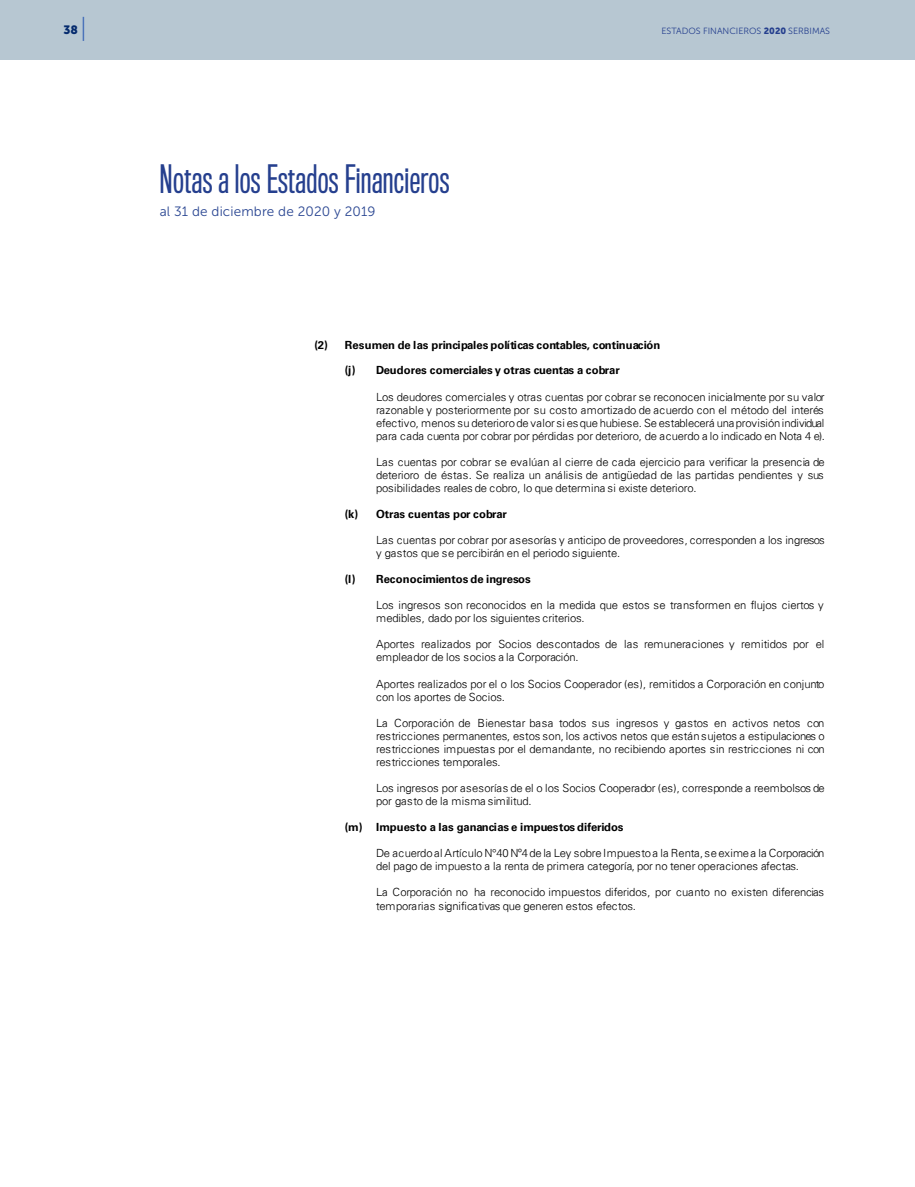
<style>
.page{position:relative;width:915px;height:1187px;background:#fff}
.page>*{position:absolute;margin:0;border:0;box-sizing:border-box;transform-origin:0 0}
.t1{font:36px "Titling Gothic FB Comp";letter-spacing:.01em;color:#253f8e}
.t2{font:13.5px "Museo Sans 300";letter-spacing:.01em;color:#2a4692}
.t3{font:12px "Museo Sans 900";color:#052b6e}
.t4{font:300 11.25px/13px "Univers 45";letter-spacing:-.02em;color:#000}
.t5{font:700 11.25px "Univers 65";letter-spacing:-.005em;color:#000}
.t6{font:9px "Museo Sans 300";color:#253f8e}
.s1{font-family:"Museo Sans 900"}
</style>
<div class="page">
<div style="left:0;top:0;width:914px;height:60px;background:#b7c7d2"></div>
<svg style="left:83px;top:17px;width:2px;height:24px"></svg>
<p class="t3" style="left:64px;top:24px;width:18px">3838</p>
<p class="t6" style="left:661px;top:26px;width:170px">ESTADOS FINANCIEROS <span class="s1">2020</span> SERBIMAS</p>
<p class="t1" style="left:159px;top:158px;width:291px">Notas a los Estados Financieros</p>
<p class="t2" style="left:160px;top:204px;width:217px">al 31 de diciembre de 2020 y 2019</p>
<p class="t5" style="left:314px;top:338px;width:347px">(2) Resumen de las principales políticas contables, continuación</p>
<p class="t5" style="left:345px;top:363px;width:276px">(j) Deudores comerciales y otras cuentas a cobrar</p>
<p class="t4" style="left:376px;top:390px;width:450px;text-align:justify">Los deudores comerciales y otras cuentas por cobrar se reconocen inicialmente por su valor razonable y posteriormente por su costo amortizado de acuerdo con el método del interés efectivo, menos su deterioro de valor si es que hubiese. Se establecerá una provisión individual para cada cuenta por cobrar por pérdidas por deterioro, de acuerdo a lo indicado en Nota 4 e).</p>
<p class="t4" style="left:376px;top:455px;width:450px;text-align:justify">Las cuentas por cobrar se evalúan al cierre de cada ejercicio para verificar la presencia de deterioro de éstas. Se realiza un análisis de antigüedad de las partidas pendientes y sus posibilidades reales de cobro, lo que determina si existe deterioro.</p>
<p class="t5" style="left:345px;top:507px;width:164px">(k) Otras cuentas por cobrar</p>
<p class="t4" style="left:376px;top:533px;width:450px">Las cuentas por cobrar por asesorías y anticipo de proveedores, corresponden a los ingresos y gastos que se percibirán en el periodo siguiente.</p>
<p class="t5" style="left:345px;top:572px;width:187px">(l) Reconocimientos de ingresos</p>
<p class="t4" style="left:376px;top:598px;width:449px">Los ingresos son reconocidos en la medida que estos se transformen en flujos ciertos y medibles, dado por los siguientes criterios.</p>
<p class="t4" style="left:376px;top:637px;width:449px">Aportes realizados por Socios descontados de las remuneraciones y remitidos por el empleador de los socios a la Corporación.</p>
<p class="t4" style="left:376px;top:677px;width:450px">Aportes realizados por el o los Socios Cooperador (es), remitidos a Corporación en conjunto con los aportes de Socios.</p>
<p class="t4" style="left:376px;top:716px;width:450px;text-align:justify">La Corporación de Bienestar basa todos sus ingresos y gastos en activos netos con restricciones permanentes, estos son, los activos netos que están sujetos a estipulaciones o restricciones impuestas por el demandante, no recibiendo aportes sin restricciones ni con restricciones temporales.</p>
<p class="t4" style="left:376px;top:781px;width:450px">Los ingresos por asesorías de el o los Socios Cooperador (es), corresponde a reembolsos de por gasto de la misma similitud.</p>
<p class="t5" style="left:345px;top:820px;width:280px">(m) Impuesto a las ganancias e impuestos diferidos</p>
<p class="t4" style="left:376px;top:846px;width:450px">De acuerdo al Artículo N°40 Nº4 de la Ley sobre Impuesto a la Renta, se exime a la Corporación del pago de impuesto a la renta de primera categoría, por no tener operaciones afectas.</p>
<p class="t4" style="left:376px;top:884px;width:449px;line-height:13.8px">La Corporación no ha reconocido impuestos diferidos, por cuanto no existen diferencias temporarias significativas que generen estos efectos.</p>
</div>
